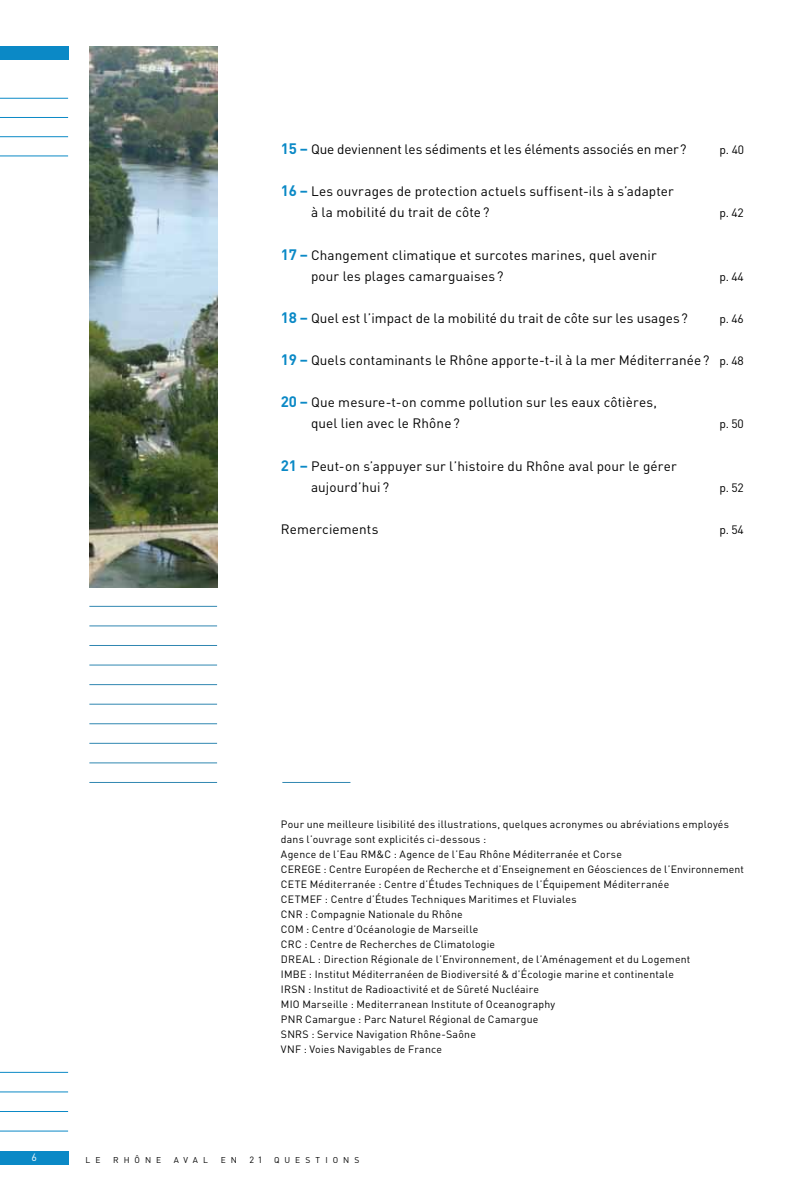
<style>
.page{position:relative;width:796px;height:1191px;background:#fff}
.page>*{position:absolute;margin:0;border:0;box-sizing:border-box;transform-origin:0 0}
.t1{font:13.5px/21px "DIN Pro";letter-spacing:.01em;color:#000}
.t2{font:12px "DIN Pro";letter-spacing:-.02em;color:#000}
.t3{font:10.5px/15px "DIN Pro";letter-spacing:.025em;color:#000}
.t4{font:10.5px "DIN Pro";color:#fff}
.t5{font:9px "DIN Pro";color:#000}
.t6{font:8.4px "DIN Pro";letter-spacing:.595em;color:#000}
.s1{font-weight:700;font-size:15px;color:#0b89c6}
.s2{font-size:12px}
</style>
<div class="page">
<div style="left:0;top:1150px;width:68px;height:14px;background:#0b89c6"></div>
<hr style="left:0;top:1072px;width:68px;height:1px;background:#0b89c6">
<hr style="left:0;top:1091px;width:68px;height:1px;background:#0b89c6">
<hr style="left:0;top:1111px;width:68px;height:1px;background:#0b89c6">
<hr style="left:0;top:1130px;width:68px;height:1px;background:#0b89c6">
<div style="left:0;top:46px;width:68px;height:14px;background:#0b89c6"></div>
<hr style="left:0;top:98px;width:68px;height:1px;background:#0b89c6">
<hr style="left:0;top:117px;width:68px;height:1px;background:#0b89c6">
<hr style="left:0;top:136px;width:68px;height:1px;background:#0b89c6">
<hr style="left:0;top:156px;width:68px;height:1px;background:#0b89c6">
<hr style="left:89px;top:606px;width:128px;height:1px;background:#3087b1">
<hr style="left:89px;top:625px;width:128px;height:1px;background:#3087b1">
<hr style="left:89px;top:645px;width:128px;height:1px;background:#3087b1">
<hr style="left:89px;top:664px;width:128px;height:1px;background:#3087b1">
<hr style="left:89px;top:684px;width:128px;height:1px;background:#3087b1">
<hr style="left:89px;top:704px;width:128px;height:1px;background:#3087b1">
<hr style="left:89px;top:723px;width:128px;height:1px;background:#3087b1">
<hr style="left:89px;top:743px;width:128px;height:1px;background:#3087b1">
<hr style="left:89px;top:762px;width:128px;height:1px;background:#3087b1">
<hr style="left:89px;top:782px;width:128px;height:1px;background:#3087b1">
<hr style="left:282px;top:782px;width:68px;height:1px;background:#3087b1">
<img style="left:89px;top:46px;width:128px;height:541px">
<p class="t1" style="left:281px;top:137px;width:407px"><span class="s1">15 –</span> Que deviennent les sédiments et les éléments associés en mer?</p>
<p class="t2" style="left:719px;top:140px;width:26px">p. 40</p>
<p class="t1" style="left:311px;top:179px;width:364px;text-indent:-30px"><span class="s1">16 –</span> Les ouvrages de protection actuels suffisent-ils à s’adapter à la mobilité du trait de côte?</p>
<p class="t2" style="left:719px;top:203px;width:26px">p. 42</p>
<p class="t1" style="left:311px;top:243px;width:347px;text-indent:-30px"><span class="s1">17 –</span> Changement climatique et surcotes marines, quel avenir pour les plages camarguaises ?</p>
<p class="t2" style="left:719px;top:267px;width:26px">p. 44</p>
<p class="t1" style="left:281px;top:306px;width:408px"><span class="s1">18 –</span> Quel est l’impact de la mobilité du trait de côte sur les usages?</p>
<p class="t2" style="left:719px;top:309px;width:26px">p. 46</p>
<p class="t1" style="left:281px;top:348px;width:464px"><span class="s1">19 –</span> Quels contaminants le Rhône apporte-t-il à la mer Méditerranée? <span class="s2">p. 48</span></p>
<p class="t1" style="left:311px;top:390px;width:347px;text-indent:-30px"><span class="s1">20 –</span> Que mesure-t-on comme pollution sur les eaux côtières, quel lien avec le Rhône?</p>
<p class="t2" style="left:719px;top:414px;width:26px">p. 50</p>
<p class="t1" style="left:311px;top:454px;width:367px;text-indent:-30px"><span class="s1">21 –</span> Peut-on s’appuyer sur l’histoire du Rhône aval pour le gérer aujourd’hui ?</p>
<p class="t2" style="left:719px;top:478px;width:26px">p. 52</p>
<p class="t1" style="left:281px;top:517px;width:99px">Remerciements</p>
<p class="t2" style="left:719px;top:520px;width:26px">p. 54</p>
<p class="t3" style="left:281px;top:815px;width:464px">Pour une meilleure lisibilité des illustrations, quelques acronymes ou abréviations employés dans l’ouvrage sont explicités ci-dessous :<br>Agence de l’Eau RM&amp;C : Agence de l’Eau Rhône Méditerranée et Corse<br>CEREGE : Centre Européen de Recherche et d’Enseignement en Géosciences de l’Environnement CETE</p>
<p class="t3" style="left:309px;top:875px;width:361px">Méditerranée : Centre d’Études Techniques de l’Équipement Méditerranée</p>
<p class="t3" style="left:281px;top:890px;width:15px">CETME</p>
<p class="t3" style="left:281px;top:890px;width:410px;text-indent:35px">F : Centre d’Études Techniques Maritimes et Fluviales<br>CN R : Compagnie Nationale du Rhône<br>COM : Centre d’Océanologie de Marseille<br>CRC : Centre de Recherches de Climatologie<br>DREAL : Direction Régionale de l’Environnement, de l’Aménagement et du Logement IM BE : I nstitut M éditerranéen de Biodiversité &amp; d’Écologie marine et continentale<br>I RSN : I nstitut de Radioactivité et de Sûreté N ucléaire<br>MI O Marseille : M editerranean I nstitute of Oceanography<br>PN R Camargue : Parc Naturel Régional de Camargue<br>SN RS : Service Navigation Rhône-Saône<br>VN F : Voies Navigables de France</p>
<p class="t4" style="left:31px;top:1149px;width:7px">6</p>
<p class="t6" style="left:86px;top:1152px;width:16px">L E</p>
<p class="t6" style="left:113px;top:1152px;width:49px">RHÔNE</p>
<p class="t6" style="left:174px;top:1152px;width:36px">AVAL</p>
<p class="t6" style="left:220px;top:1152px;width:18px">E N</p>
<p class="t5" style="left:249px;top:1152px;width:15px">2 1</p>
<p class="t6" style="left:274px;top:1152px;width:87px">QUESTIONS</p>
</div>
